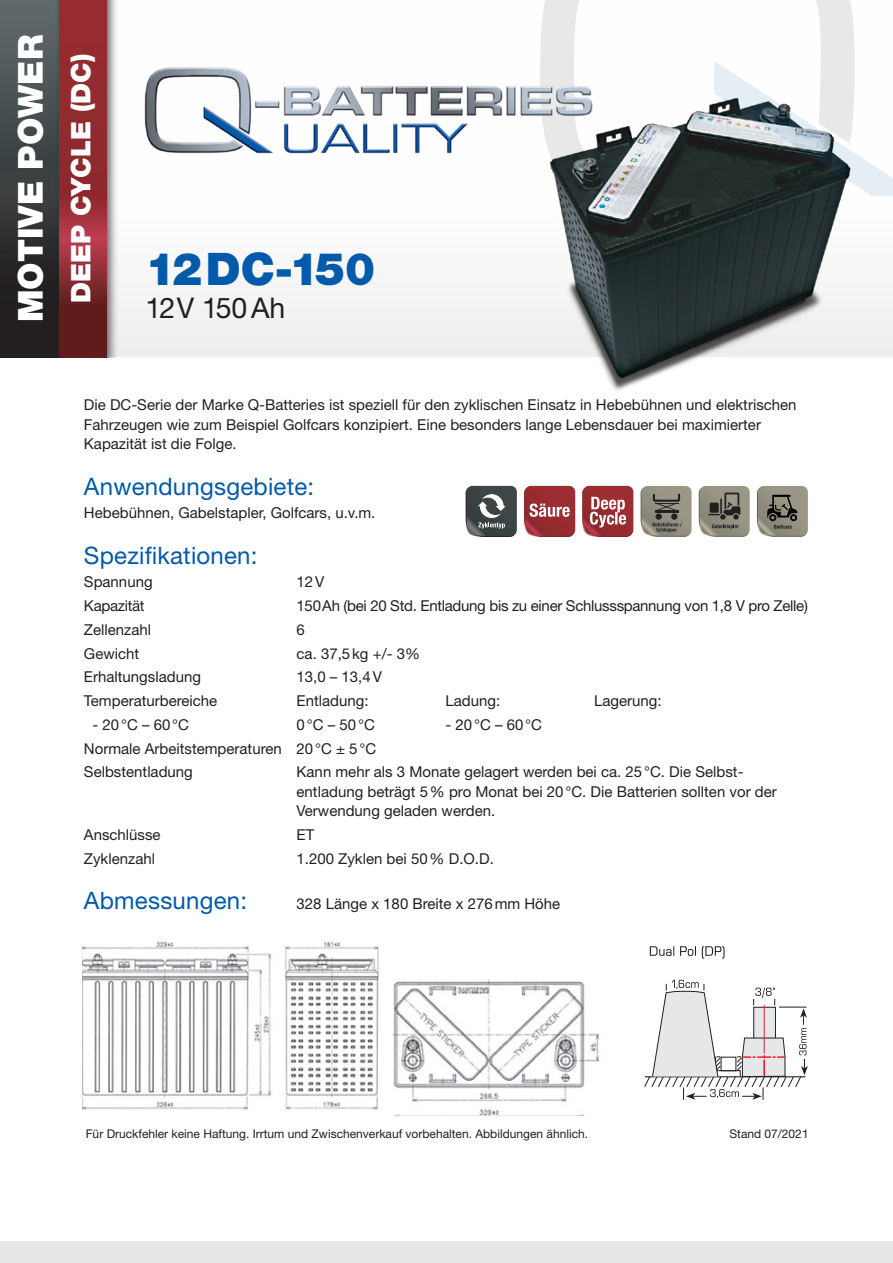
<style>
.page{position:relative;width:893px;height:1263px;background:#fff}
.page>*{position:absolute;margin:0;border:0;box-sizing:border-box;transform-origin:0 0}
.t1{font:900 45px "Helvetica Neue LT Std";color:#015aaa}
.t2{font:900 34.5px "Helvetica Neue LT Std";color:#fff}
.t3{font:28.5px "Helvetica Neue LT Std";color:#231f20}
.t4{font:900 27px "Helvetica Neue LT Std";color:#fff}
.t5{font:24px "Helvetica Neue LT Std";letter-spacing:.01em;color:#015aaa}
.t6{font:15px/19.5px "Helvetica Neue LT Std";color:#231f20}
.t7{font:15px "Helvetica Neue LT Std";letter-spacing:-.02em;color:#231f20}
.t8{font:12px "Helvetica Neue LT Std";color:#231f20}
</style>
<div class="page">
<img style="left:82px;top:941px;width:297px;height:169px">
<img style="left:393px;top:979px;width:207px;height:137px">
<div style="left:0;top:0;width:893px;height:357px;background:linear-gradient(to bottom,#fff,#f3f3f4)"></div>
<img style="left:500px;top:43px;width:393px;height:348px">
<div style="left:0;top:1242px;width:893px;height:21px;background:#e6e7e9"></div>
<svg style="left:540px;top:0;width:315px;height:196px"></svg>
<svg style="left:714px;top:61px;width:179px;height:135px"></svg>
<img style="left:135px;top:59px;width:488px;height:100px">
<div style="left:0;top:0;width:65px;height:357px;background:linear-gradient(to bottom,#5f6a6c,#1a1415)"></div>
<div style="left:53px;top:0;width:66px;height:357px;background:#231f20;opacity:.75"></div>
<svg style="left:59px;top:0;width:47px;height:357px;background:#8c2a2e"></svg>
<svg style="left:650px;top:946px;width:75px;height:12px"></svg>
<svg style="left:644px;top:980px;width:164px;height:120px"></svg>
<svg style="left:524px;top:486px;width:51px;height:51px;background:#a4464b"></svg>
<svg style="left:699px;top:486px;width:51px;height:51px;background:#858275"></svg>
<svg style="left:757px;top:486px;width:51px;height:51px;background:#848275"></svg>
<svg style="left:582px;top:486px;width:51px;height:51px;background:#ac575b"></svg>
<svg style="left:641px;top:486px;width:50px;height:51px;background:#868376"></svg>
<svg style="left:466px;top:486px;width:51px;height:51px;background:#596061"></svg>
<h2 class="t2" style="left:10px;top:322px;width:289px;rotate:-90deg">MOTIVE POWER</h2>
<h3 class="t4" style="left:65px;top:303px;width:251px;rotate:-90deg">DEEP CYCLE (DC)</h3>
<h1 class="t1" style="left:146px;top:242px;width:231px">12DC-150</h1>
<h3 class="t3" style="left:146px;top:291px;width:141px">12V 150Ah</h3>
<p class="t6" style="left:84px;top:395px;width:714px">Die DC-Serie der Marke Q-Batteries ist speziell für den zyklischen Einsatz in Hebebühnen und elektrischen<br>Fahrzeugen wie zum Beispiel Golfcars konzipiert. Eine besonders lange Lebensdauer bei maximierter<br>Kapazität ist die Folge.</p>
<h3 class="t5" style="left:84px;top:472px;width:232px">Anwendungsgebiete:</h3>
<p class="t6" style="left:84px;top:503px;width:293px">Hebebühnen, Gabelstapler, Golfcars, u.v.m.</p>
<h3 class="t5" style="left:84px;top:541px;width:175px">Spezifikationen:</h3>
<p class="t6" style="left:84px;top:572px;width:70px">Spannung</p>
<p class="t6" style="left:297px;top:572px;width:29px">12V</p>
<p class="t7" style="left:84px;top:597px;width:62px">Kapazität</p>
<p class="t7" style="left:297px;top:597px;width:513px">150Ah (bei 20 Std. Entladung bis zu einer Schlussspannung von 1,8 V pro Zelle)</p>
<p class="t6" style="left:84px;top:620px;width:69px">Zellenzahl</p>
<p class="t6" style="left:297px;top:620px;width:10px">6</p>
<p class="t6" style="left:84px;top:643px;width:57px">Gewicht</p>
<p class="t6" style="left:297px;top:643px;width:125px">ca. 37,5kg +/- 3%</p>
<p class="t6" style="left:84px;top:667px;width:118px">Erhaltungsladung</p>
<p class="t6" style="left:297px;top:667px;width:87px">13,0 – 13,4V</p>
<p class="t6" style="left:84px;top:691px;width:135px">Temperaturbereiche</p>
<p class="t6" style="left:297px;top:691px;width:73px">Entladung:</p>
<p class="t6" style="left:445px;top:691px;width:56px">Ladung:</p>
<p class="t6" style="left:594px;top:691px;width:69px">Lagerung:</p>
<p class="t6" style="left:92px;top:715px;width:98px">- 20°C – 60°C</p>
<p class="t6" style="left:297px;top:715px;width:80px">0°C – 50°C</p>
<p class="t6" style="left:445px;top:715px;width:98px">- 20°C – 60°C</p>
<p class="t6" style="left:84px;top:736px;width:294px;line-height:23.7px">Normale Arbeitstemperaturen 20°C ± 5°C<br>Selbstentladung</p>
<p class="t6" style="left:297px;top:762px;width:482px">Kann mehr als 3 Monate gelagert werden bei ca. 25°C. Die Selbst&shy;entladung beträgt 5% pro Monat bei 20°C. Die Batterien sollten vor der<br>Verwendung geladen werden.</p>
<p class="t6" style="left:84px;top:825px;width:78px">Anschlüsse</p>
<p class="t6" style="left:297px;top:825px;width:19px">ET</p>
<p class="t6" style="left:84px;top:849px;width:73px">Zyklenzahl</p>
<p class="t6" style="left:297px;top:849px;width:199px">1.200 Zyklen bei 50% D.O.D.</p>
<h3 class="t5" style="left:84px;top:886px;width:165px">Abmessungen:</h3>
<p class="t6" style="left:297px;top:894px;width:265px">328 Länge x 180 Breite x 276mm Höhe</p>
<p class="t8" style="left:86px;top:1127px;width:504px">Für Druckfehler keine Haftung. Irrtum und Zwischenverkauf vorbehalten. Abbildungen ähnlich.</p>
<p class="t8" style="left:729px;top:1127px;width:81px">Stand 07/2021</p>
</div>
